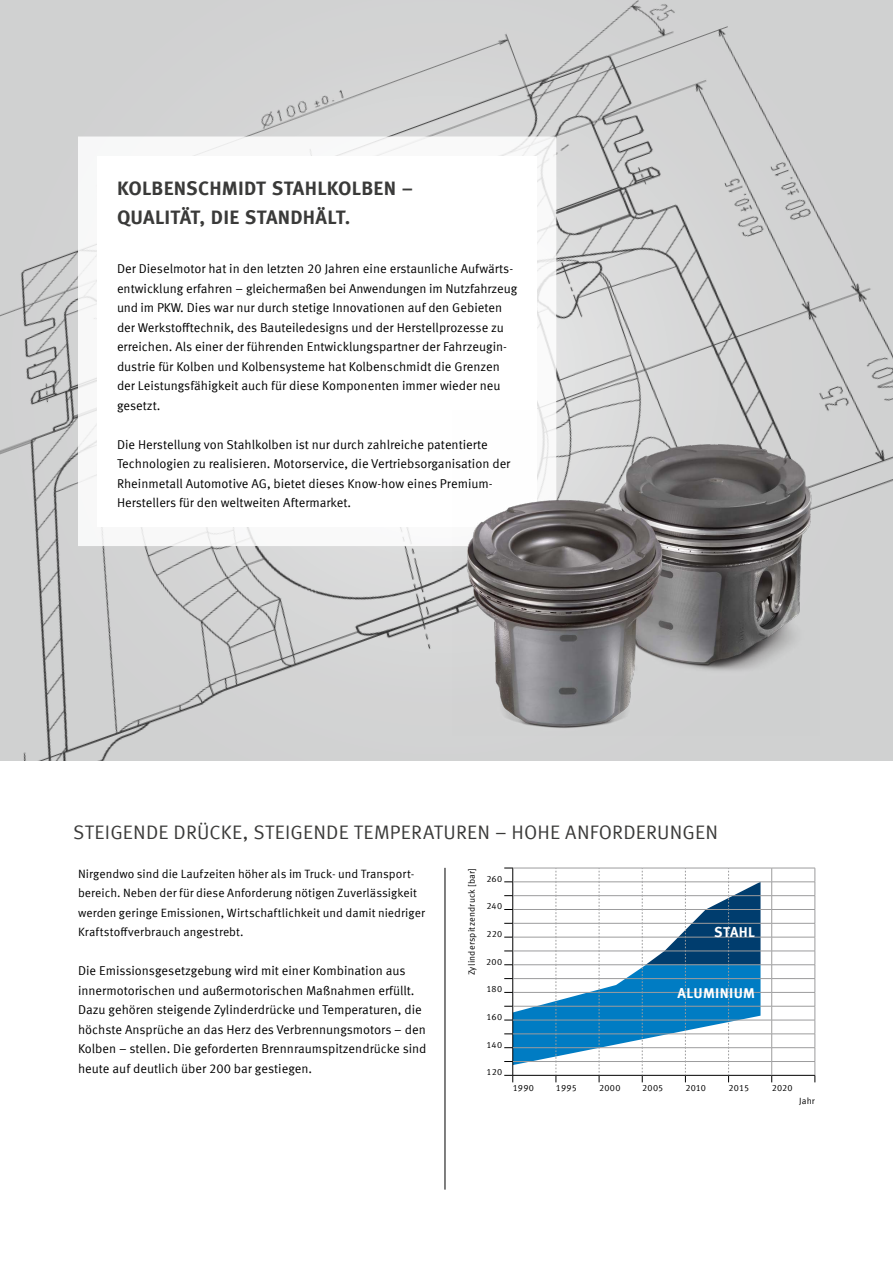
<style>
.page{position:relative;width:893px;height:1263px;background:#fff}
.page>*{position:absolute;margin:0;border:0;box-sizing:border-box;transform-origin:0 0}
.t1{font:19.5px "Meta Offc Pro Norm";letter-spacing:.01em;color:#3a3a39}
.t2{font:700 19.5px/29.2px "Meta Offc Pro";letter-spacing:.01em;color:#3a3a39}
.t3{font:700 14.25px "Meta Offc Pro";letter-spacing:.025em;color:#fff}
.t4{font:12.75px/19.5px "Meta Offc Pro Norm";color:#000}
.t5{font:12px/19.5px "Meta Offc Pro Norm";color:#000}
.t6{font:9px "Meta Offc Pro Norm";letter-spacing:.02em;color:#000}
</style>
<div class="page">
<img style="left:0;top:0;width:893px;height:760px">
<hr style="left:445px;top:868px;width:1px;height:321px;background:#000">
<svg style="left:68px;top:127px;width:498px;height:421px"></svg>
<img style="left:453px;top:410px;width:366px;height:326px">
<hr style="left:729px;top:1075px;width:43px;height:1px;background:#000">
<hr style="left:772px;top:1075px;width:43px;height:1px;background:#000">
<hr style="left:729px;top:868px;width:43px;height:1px;background:#9c9c9d">
<hr style="left:772px;top:868px;width:43px;height:1px;background:#9c9c9d">
<hr style="left:729px;top:881px;width:43px;height:1px;background:#9c9c9d">
<hr style="left:772px;top:881px;width:43px;height:1px;background:#9c9c9d">
<hr style="left:729px;top:895px;width:43px;height:1px;background:#9c9c9d">
<hr style="left:772px;top:895px;width:43px;height:1px;background:#9c9c9d">
<hr style="left:729px;top:909px;width:43px;height:1px;background:#9c9c9d">
<hr style="left:772px;top:909px;width:43px;height:1px;background:#9c9c9d">
<hr style="left:729px;top:923px;width:43px;height:1px;background:#9c9c9d">
<hr style="left:772px;top:923px;width:43px;height:1px;background:#9c9c9d">
<hr style="left:729px;top:937px;width:43px;height:1px;background:#9c9c9d">
<hr style="left:772px;top:937px;width:43px;height:1px;background:#9c9c9d">
<hr style="left:729px;top:951px;width:43px;height:1px;background:#9c9c9d">
<hr style="left:772px;top:951px;width:43px;height:1px;background:#9c9c9d">
<hr style="left:729px;top:964px;width:43px;height:1px;background:#9c9c9d">
<hr style="left:772px;top:964px;width:43px;height:1px;background:#9c9c9d">
<hr style="left:729px;top:978px;width:43px;height:1px;background:#9c9c9d">
<hr style="left:772px;top:978px;width:43px;height:1px;background:#9c9c9d">
<hr style="left:729px;top:992px;width:43px;height:1px;background:#9c9c9d">
<hr style="left:772px;top:992px;width:43px;height:1px;background:#9c9c9d">
<hr style="left:729px;top:1006px;width:43px;height:1px;background:#9c9c9d">
<hr style="left:772px;top:1006px;width:43px;height:1px;background:#9c9c9d">
<hr style="left:729px;top:1020px;width:43px;height:1px;background:#9c9c9d">
<hr style="left:772px;top:1020px;width:43px;height:1px;background:#9c9c9d">
<hr style="left:729px;top:1033px;width:43px;height:1px;background:#9c9c9d">
<hr style="left:772px;top:1033px;width:43px;height:1px;background:#9c9c9d">
<hr style="left:729px;top:1047px;width:43px;height:1px;background:#9c9c9d">
<hr style="left:772px;top:1047px;width:43px;height:1px;background:#9c9c9d">
<hr style="left:729px;top:1061px;width:43px;height:1px;background:#9c9c9d">
<hr style="left:772px;top:1061px;width:43px;height:1px;background:#9c9c9d">
<svg style="left:771px;top:868px;width:1px;height:214px"></svg>
<svg style="left:815px;top:868px;width:1px;height:214px"></svg>
<svg style="left:504px;top:868px;width:256px;height:214px"></svg>
<h1 class="t2" style="left:117px;top:172px;width:297px">KOLBENSCHMIDT STAHLKOLBEN –<br>QUALITÄT, DIE STANDHÄLT.</h1>
<p class="t4" style="left:117px;top:258px;width:402px">Der Dieselmotor hat in den letzten 20 Jahren eine erstaunliche Aufwärts&shy;entwicklung erfahren – gleichermaßen bei Anwendungen im Nutzfahrzeug und im PKW. Dies war nur durch stetige Innovationen auf den Gebieten der Werkstofftechnik, des Bauteiledesigns und der Herstellprozesse zu erreichen. Als einer der führenden Entwicklungspartner der Fahrzeugin&shy;dustrie für Kolben und Kolbensysteme hat Kolbenschmidt die Grenzen der Leistungsfähigkeit auch für diese Komponenten immer wieder neu gesetzt.</p>
<p class="t4" style="left:117px;top:433px;width:395px">Die Herstellung von Stahlkolben ist nur durch zahlreiche patentierte Technologien zu realisieren. Motorservice, die Vertriebsorganisation der Rheinmetall Automotive AG, bietet dieses Know-how eines Premium-Herstellers für den weltweiten Aftermarket.</p>
<h1 class="t1" style="left:73px;top:817px;width:646px">STEIGENDE DRÜCKE, STEIGENDE TEMPERATUREN – HOHE ANFORDERUNGEN</h1>
<p class="t5" style="left:78px;top:863px;width:348px">Nirgendwo sind die Laufzeiten höher als im Truck- und Transport&shy;bereich. Neben der für diese Anforderung nötigen Zuverlässigkeit werden geringe Emissionen, Wirtschaftlichkeit und damit niedriger Kraftstoffverbrauch angestrebt.</p>
<p class="t4" style="left:78px;top:960px;width:350px">Die Emissionsgesetzgebung wird mit einer Kombination aus innermotorischen und außermotorischen Maßnahmen erfüllt.<br>Dazu gehören steigende Zylinderdrücke und Temperaturen, die höchste Ansprüche an das Herz des Verbrennungsmotors – den Kolben – stellen. Die geforderten Brennraumspitzendrücke sind heute auf deutlich über 200 bar gestiegen.</p>
<p class="t6" style="left:465px;top:975px;width:109px;rotate:-90deg">Zylinderspitzendruck [bar]</p>
<p class="t6" style="left:486px;top:872px;width:17px">260</p>
<p class="t6" style="left:486px;top:899px;width:17px">240</p>
<p class="t6" style="left:486px;top:927px;width:17px">220</p>
<p class="t6" style="left:486px;top:955px;width:17px">200</p>
<p class="t6" style="left:486px;top:982px;width:17px">180</p>
<p class="t6" style="left:487px;top:1010px;width:17px">160</p>
<p class="t6" style="left:487px;top:1038px;width:17px">140</p>
<p class="t6" style="left:487px;top:1065px;width:17px">120</p>
<p class="t3" style="left:714px;top:921px;width:43px">STAHL</p>
<p class="t3" style="left:677px;top:982px;width:79px">ALUMINIUM</p>
<p class="t6" style="left:513px;top:1081px;width:23px">1990</p>
<p class="t6" style="left:556px;top:1081px;width:22px">1995</p>
<p class="t6" style="left:599px;top:1081px;width:23px">2000</p>
<p class="t6" style="left:642px;top:1081px;width:23px">2005</p>
<p class="t6" style="left:685px;top:1081px;width:22px">2010</p>
<p class="t6" style="left:729px;top:1081px;width:22px">2015</p>
<p class="t6" style="left:772px;top:1081px;width:22px">2020</p>
<p class="t6" style="left:799px;top:1094px;width:17px">Jahr</p>
</div>
